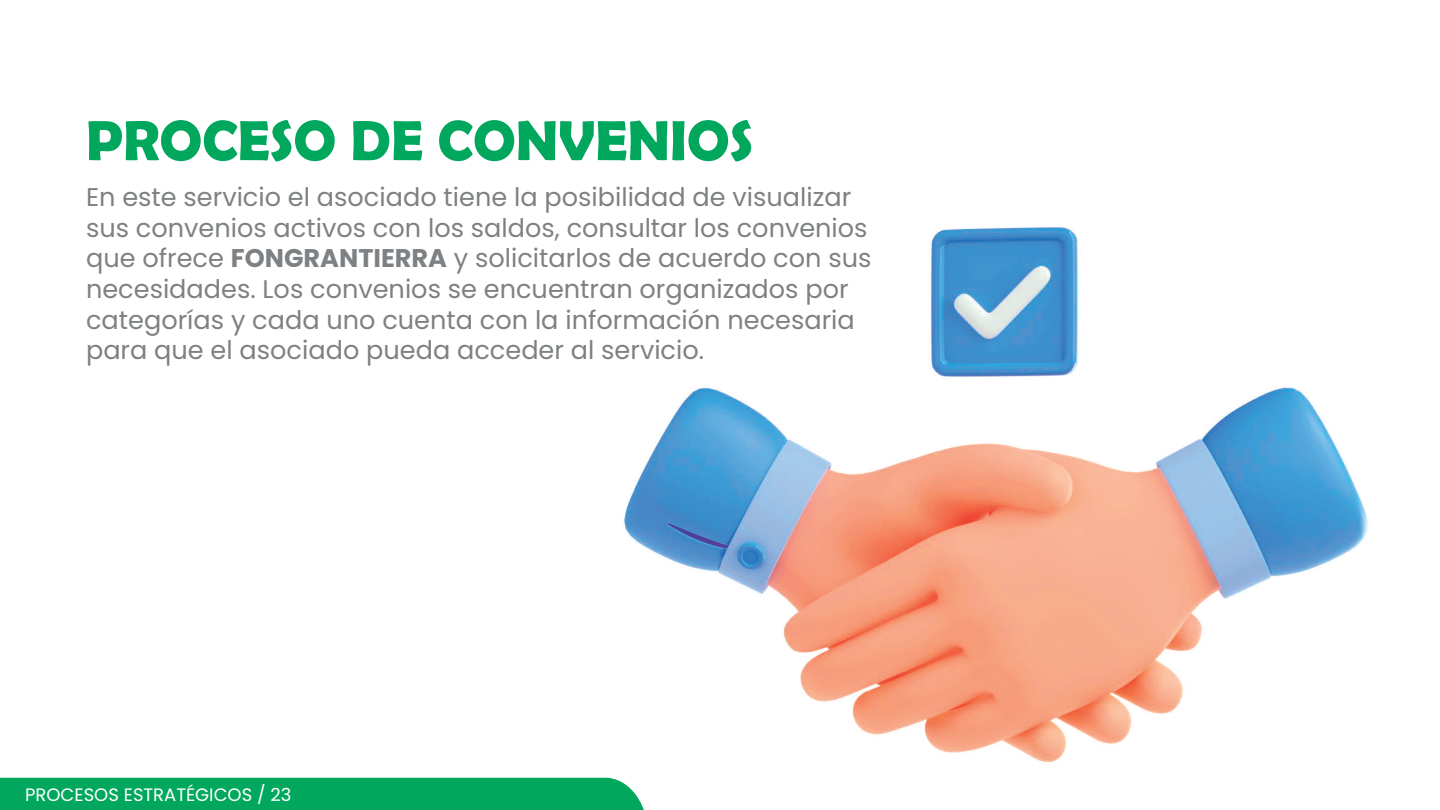
<style>
.page{position:relative;width:1440px;height:810px;background:#fff}
.page>*{position:absolute;margin:0;border:0;box-sizing:border-box;transform-origin:0 0}
.t1{font:700 56.93px "Berlin Sans FB Demi";color:#00a75d}
.t2{font:25.58px/30.7px "Poppins";color:#7e8183}
.t3{font:18px "Poppins";color:#fff}
.s1{font-weight:700}
</style>
<div class="page">
<div style="left:0;top:778px;width:644px;height:32px;background:#00a75d"></div>
<img style="left:623px;top:226px;width:745px;height:537px">
<h1 class="t1" style="left:86px;top:108px;width:669px">PROCESO DE CONVENIOS</h1>
<p class="t2" style="left:86px;top:182px;width:787px">En este servicio el asociado tiene la posibilidad de visualizar sus convenios activos con los saldos, consultar los convenios que ofrece <span class="s1">FONGRANTIERRA</span> y solicitarlos de acuerdo con sus necesidades. Los convenios se encuentran organizados por categorías y cada uno cuenta con la información necesaria para que el asociado pueda acceder al servicio.</p>
<p class="t3" style="left:25px;top:784px;width:268px">PROCESOS ESTRATÉGICOS / 23</p>
</div>
